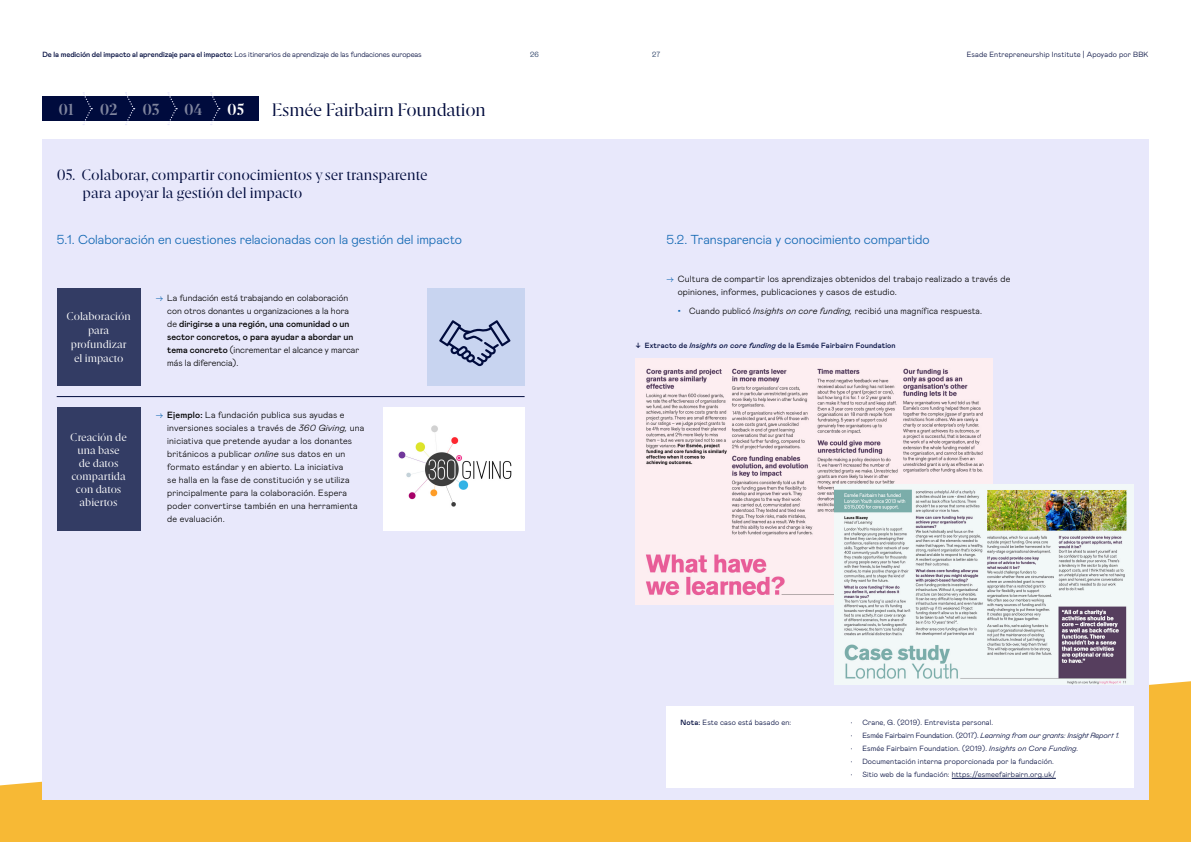
<style>
.page{position:relative;width:1191px;height:842px;background:#f7b935}
.page>*{position:absolute;margin:0;border:0;box-sizing:border-box;transform-origin:0 0}
.t1{font:18px "Esade";letter-spacing:-.01em;color:#000b3d}
.t2{font:700 16px "Esade";color:#80859e}
.t3{font:700 16px "Esade";color:#fff}
.t4{font:15px/18px "Esade";color:#000b3d}
.t5{font:300 13px "Mabry Pro";color:#1268b3}
.t6{font:11px/13px "Esade";color:#fff;text-align:center}
.t7{font:300 9px/13px "Mabry Pro";letter-spacing:.02em;color:#000}
.t8{font:300 9px/13px "Mabry Pro";color:#000}
.t9{font:300 9px "Mabry Pro";letter-spacing:.02em;color:#000;scale:.96 1}
.t10{font:300 7.5px "Mabry Pro";letter-spacing:.02em;color:#000b3d}
.t11{font:300 7.5px "Mabry Pro";letter-spacing:-.01em;color:#000b3d}
.t12{font:italic 300 7.5px "Mabry Pro";letter-spacing:-.01em;color:#000b3d}
.t13{font:500 7.5px "Mabry Pro";letter-spacing:.02em;color:#000b3d}
.t14{font:300 7.5px "Mabry Pro";color:#152c55}
.s1{font-weight:500}
.s2{color:#1268b3}
.s3{font-style:italic}
.s4{font-style:normal}
</style>
<div class="page">
<div style="left:0;top:0;width:1191px;height:786px;background:#fff"></div>
<div style="left:503px;top:139px;width:206px;height:660px;background:#e8e8fb"></div>
<div style="left:652px;top:139px;width:496px;height:660px;background:#e8e8fb"></div>
<div style="left:43px;top:139px;width:496px;height:660px;background:#e8e8fb"></div>
<div style="left:57px;top:288px;width:83px;height:98px;background:#333c64"></div>
<div style="left:57px;top:408px;width:83px;height:123px;background:#333c64"></div>
<hr style="left:57px;top:396px;width:467px;height:1px;background:#000b3d">
<div style="left:43px;top:96px;width:216px;height:25px;background:#000b3d"></div>
<svg style="left:82px;top:92px;width:10px;height:33px"></svg>
<svg style="left:124px;top:92px;width:11px;height:33px"></svg>
<svg style="left:167px;top:92px;width:10px;height:33px"></svg>
<svg style="left:209px;top:92px;width:11px;height:33px"></svg>
<img style="left:635px;top:359px;width:357px;height:246px">
<img style="left:834px;top:485px;width:299px;height:200px">
<div style="left:384px;top:408px;width:141px;height:123px;background:#fff"></div>
<img style="left:398px;top:425px;width:114px;height:82px">
<div style="left:427px;top:288px;width:97px;height:98px;background:#c8d4f0"></div>
<svg style="left:439px;top:320px;width:71px;height:46px"></svg>
<div style="left:666px;top:706px;width:468px;height:82px;background:#fff"></div>
<hr style="left:951px;top:778px;width:104px;height:1px;background:#000b3d">
<p class="t11" style="left:43px;top:49px;width:380px"><span class="s1">De la medición del impacto al aprendizaje para el impacto:</span> Los itinerarios de aprendizaje de las fundaciones europeas</p>
<p class="t14" style="left:530px;top:49px;width:10px">26</p>
<p class="t14" style="left:652px;top:49px;width:10px">27</p>
<p class="t10" style="left:966px;top:49px;width:183px">Esade Entrepreneurship Institute | Apoyado por BBK</p>
<h2 class="t2" style="left:58px;top:98px;width:17px">01</h2>
<h2 class="t2" style="left:100px;top:98px;width:19px">02</h2>
<h2 class="t2" style="left:142px;top:98px;width:19px">03</h2>
<h2 class="t2" style="left:184px;top:98px;width:20px">04</h2>
<h2 class="t3" style="left:227px;top:98px;width:19px">05</h2>
<h1 class="t1" style="left:272px;top:97px;width:215px">Esmée Fairbairn Foundation</h1>
<h3 class="t4" style="left:83px;top:165px;width:346px;text-indent:-26px">05. Colaborar, compartir conocimientos y ser transparente para apoyar la gestión del impacto</h3>
<h3 class="t5" style="left:57px;top:230px;width:407px">5.1. Colaboración en cuestiones relacionadas con la gestión del impacto</h3>
<p class="t6" style="left:67px;top:309px;width:66px;line-height:14px">Colaboración para profundizar el impacto</p>
<p class="t6" style="left:70px;top:430px;width:58px">Creación de una base<br>de datos compartida con datos abiertos</p>
<p class="t8" style="left:167px;top:291px;width:193px;text-indent:-11px"><span class="s2">→</span> La fundación está trabajando en colaboración con otros donantes u organizaciones a la hora de <span class="s1">dirigirse a una región, una comunidad o un sector concretos, o para ayudar a abordar un tema concreto</span> (incrementar el alcance y marcar más la diferencia).</p>
<p class="t7" style="left:167px;top:408px;width:199px;text-indent:-11px"><span class="s2">→</span> <span class="s1">Ejemplo:</span> La fundación publica sus ayudas e inversiones sociales a través de <span class="s3">360 Giving,</span> una iniciativa que pretende ayudar a los donantes británicos a publicar <span class="s3">online</span> sus datos en un formato estándar y en abierto. La iniciativa<br>se halla en la fase de constitución y se utiliza principalmente para la colaboración. Espera poder convertirse también en una herramienta de evaluación.</p>
<h3 class="t5" style="left:666px;top:230px;width:265px">5.2. Transparencia y conocimiento compartido</h3>
<p class="t7" style="left:677px;top:272px;width:334px;text-indent:-11px"><span class="s2">→</span> Cultura de compartir los aprendizajes obtenidos del trabajo realizado a través de opiniones, informes, publicaciones y casos de estudio.</p>
<p class="t9" style="left:677px;top:304px;width:318px"><span class="s2">•</span> Cuando publicó <span class="s3">Insights on core funding,</span> recibió una magnífica respuesta.</p>
<p class="t13" style="left:636px;top:340px;width:261px">↓ Extracto de <span class="s3">Insights on core funding</span> de la Esmée Fairbairn Foundation</p>
<p class="t10" style="left:680px;top:717px;width:112px"><span class="s1">Nota:</span> Este caso está basado en:</p>
<p class="t10" style="left:851px;top:717px;width:144px">• Crane, G. (2019). Entrevista personal.</p>
<p class="t12" style="left:851px;top:730px;width:270px"><span class="s4">• Esmée Fairbairn Foundation. (2017).</span> Learning from our grants: Insight Report 1.</p>
<p class="t10" style="left:851px;top:743px;width:229px">• Esmée Fairbairn Foundation. (2019). <span class="s3">Insights on Core Funding.</span></p>
<p class="t10" style="left:851px;top:756px;width:204px">• Documentación interna proporcionada por la fundación.</p>
<p class="t10" style="left:851px;top:769px;width:206px">• Sitio web de la fundación: https://esmeefairbairn.org.uk/</p>
</div>
